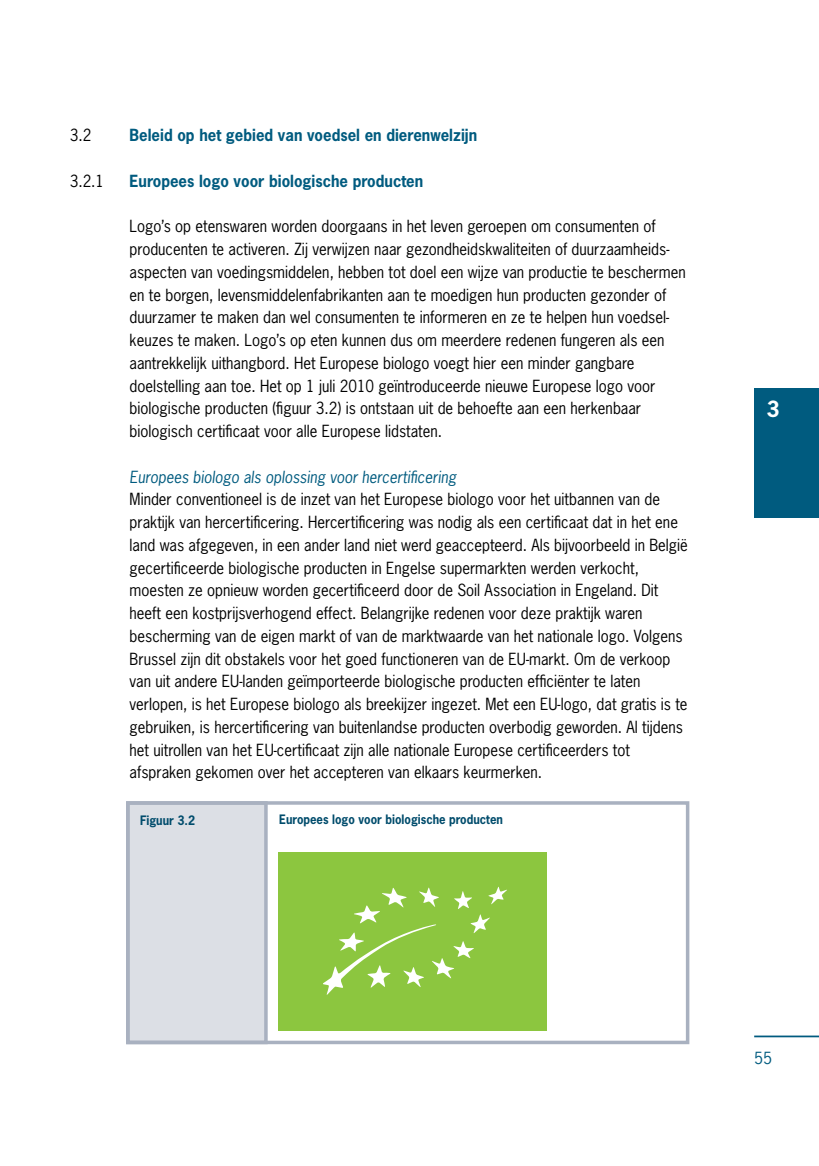
<style>
.page{position:relative;width:819px;height:1166px;background:#fff}
.page>*{position:absolute;margin:0;border:0;box-sizing:border-box;transform-origin:0 0}
.t1{font:700 21px "News Gothic Std";color:#fff}
.t2{font:15.75px/22.8px "News Gothic Std";color:#000;scale:.95 1}
.t3{font:700 15.75px "News Gothic Std";color:#005b7f;scale:.95 1}
.t4{font:italic 15.75px "News Gothic Std";color:#005b7f;scale:.95 1}
.t5{font:15.75px "News Gothic Std";color:#005b7f}
.t6{font:700 12.25px "News Gothic Std";color:#004c6c;scale:.93 1}
</style>
<div class="page">
<hr style="left:754px;top:1035px;width:65px;height:2px;background:#005b7f">
<div style="left:754px;top:389px;width:65px;height:129px;background:#005b7f"></div>
<div style="left:128px;top:803px;width:138px;height:239px;background:#dcdfe5"></div>
<div style="left:126px;top:801px;width:142px;height:243px;border:4px solid #a9b1c0"></div>
<div style="left:126px;top:801px;width:563px;height:243px;border:4px solid #a9b1c0"></div>
<div style="left:278px;top:852px;width:268px;height:178px;background:#8cc63f"></div>
<svg style="left:323px;top:886px;width:184px;height:109px"></svg>
<p class="t2" style="left:70px;top:124px;width:24px">3.2</p>
<p class="t3" style="left:130px;top:125px;width:367px">Beleid op het gebied van voedsel en dierenwelzijn</p>
<p class="t2" style="left:70px;top:169px;width:38px">3.2.1</p>
<p class="t3" style="left:130px;top:170px;width:310px">Europees logo voor biologische producten</p>
<p class="t2" style="left:130px;top:215px;width:587px">Logo’s op etenswaren worden doorgaans in het leven geroepen om consumenten of producenten te activeren. Zij verwijzen naar gezondheidskwaliteiten of duurzaamheids&shy;aspecten van voedingsmiddelen, hebben tot doel een wijze van productie te beschermen en te borgen, levensmiddelenfabrikanten aan te moedigen hun producten gezonder of duurzamer te maken dan wel consumenten te informeren en ze te helpen hun voedsel&shy;keuzes te maken. Logo’s op eten kunnen dus om meerdere redenen fungeren als een aantrekkelijk uithangbord. Het Europese biologo voegt hier een minder gangbare doelstelling aan toe. Het op 1 juli 2010 geïntroduceerde nieuwe Europese logo voor biologische producten (figuur 3.2) is ontstaan uit de behoefte aan een herkenbaar biologisch certificaat voor alle Europese lidstaten.</p>
<p class="t4" style="left:130px;top:466px;width:345px">Europees biologo als oplossing voor hercertificering</p>
<p class="t2" style="left:130px;top:488px;width:589px">Minder conventioneel is de inzet van het Europese biologo voor het uitbannen van de praktijk van hercertificering. Hercertificering was nodig als een certificaat dat in het ene land was afgegeven, in een ander land niet werd geaccepteerd. Als bijvoorbeeld in België gecertificeerde biologische producten in Engelse supermarkten werden verkocht, moesten ze opnieuw worden gecertificeerd door de Soil Association in Engeland. Dit heeft een kostprijsverhogend effect. Belangrijke redenen voor deze praktijk waren bescherming van de eigen markt of van de marktwaarde van het nationale logo. Volgens Brussel zijn dit obstakels voor het goed functioneren van de EU-markt. Om de verkoop van uit andere EU-landen geïmporteerde biologische producten efficiënter te laten verlopen, is het Europese biologo als breekijzer ingezet. Met een EU-logo, dat gratis is te gebruiken, is hercertificering van buitenlandse producten overbodig geworden. Al tijdens het uitrollen van het EU-certificaat zijn alle nationale Europese certificeerders tot afspraken gekomen over het accepteren van elkaars keurmerken.</p>
<p class="t6" style="left:140px;top:812px;width:61px">Figuur 3.2</p>
<p class="t6" style="left:279px;top:811px;width:242px">Europees logo voor biologische producten</p>
<h1 class="t1" style="left:766px;top:395px;width:15px">3</h1>
<p class="t5" style="left:754px;top:1047px;width:20px">55</p>
</div>
